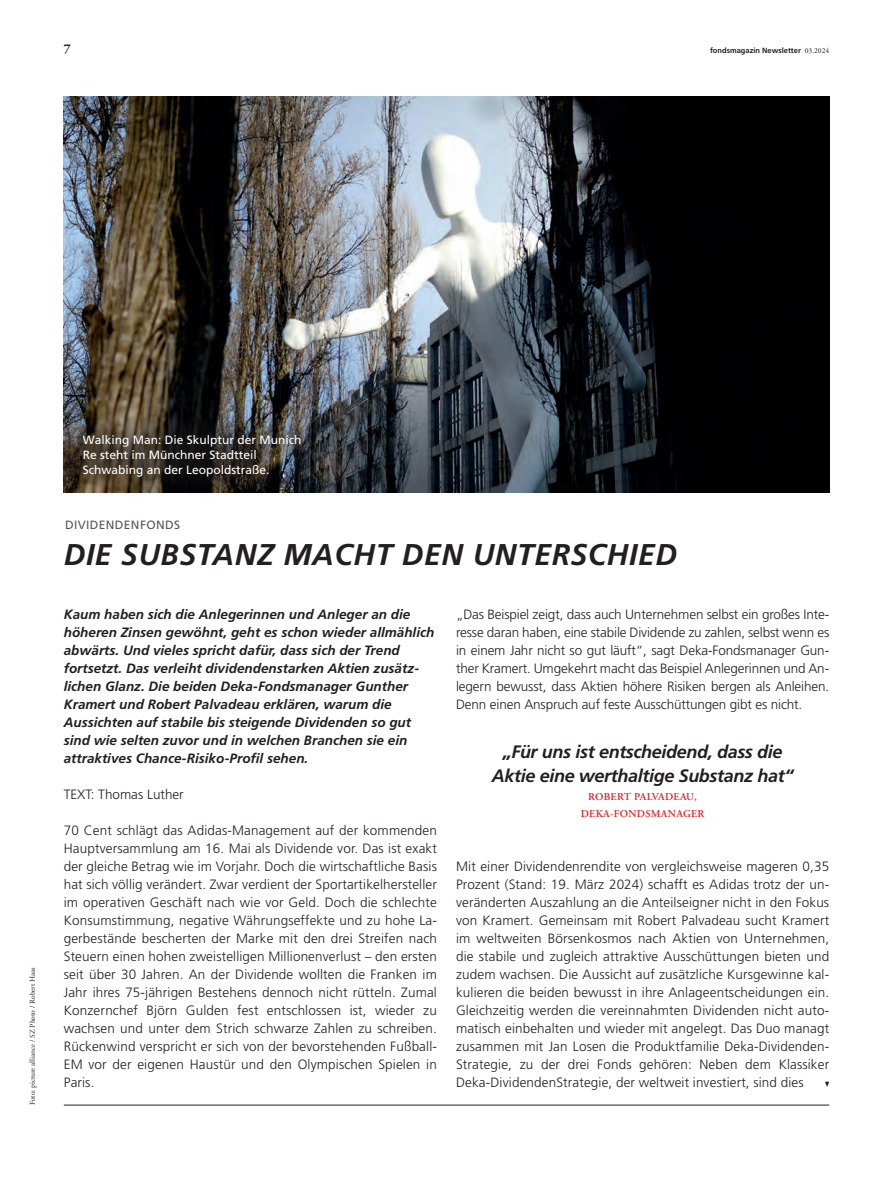
<style>
.page{position:relative;width:893px;height:1191px;background:#fff}
.page>*{position:absolute;margin:0;border:0;box-sizing:border-box;transform-origin:0 0}
.t1{font:italic 700 30px "Deka Frutiger Mac";letter-spacing:.02em;color:#231f20}
.t2{font:italic 700 18px/24px "Deka Frutiger Mac";letter-spacing:-.02em;color:#231f20;text-align:center}
.t3{font:300 13.5px/18px "Deka Frutiger Mac";letter-spacing:.01em;color:#231f20;text-align:justify}
.t4{font:italic 700 13.5px/18px "Deka Frutiger Mac";color:#231f20}
.t5{font:700 13.5px "Deka A Garamond Mac";color:#231f20}
.t6{font:12px/15px "Deka Frutiger Mac";color:#fff}
.t7{font:12px "Deka Frutiger Mac";letter-spacing:.03em;color:#57585a}
.t8{font:10.5px/17.2px "Deka A Garamond Mac Sembd";letter-spacing:.03em;color:#ee1d23;text-align:center}
.t9{font:7.5px "Deka A Garamond Mac";color:#231f20}
.t10{font:700 7.5px "Deka Frutiger Mac";color:#231f20}
.s1{font-family:"Deka A Garamond Mac";font-weight:400}
</style>
<div class="page">
<hr style="left:64px;top:1104px;width:765px;height:1px;background:#231f20">
<img style="left:64px;top:97px;width:765px;height:396px">
<svg style="left:825px;top:1081px;width:4px;height:6px"></svg>
<div style="left:60px;top:411px;width:263px;height:88px;background:#231f20;opacity:.75"></div>
<p class="t5" style="left:64px;top:41px;width:9px">7</p>
<p class="t10" style="left:710px;top:46px;width:121px">fondsmagazin Newsletter <span class="s1">03.2024</span></p>
<p class="t9" style="left:28px;top:1105px;width:139px;rotate:-90deg">Foto: picture alliance / SZ Photo / Robert Haas</p>
<p class="t6" style="left:83px;top:432px;width:220px">Walking Man: Die Skulptur der Munich<br>Re steht im Münchner Stadtteil<br>Schwabing an der Leopoldstraße.</p>
<p class="t7" style="left:65px;top:518px;width:117px">DIVIDENDENFONDS</p>
<h1 class="t1" style="left:64px;top:538px;width:615px">DIE SUBSTANZ MACHT DEN UNTERSCHIED</h1>
<p class="t4" style="left:64px;top:605px;width:372px">Kaum haben sich die Anlegerinnen und Anleger an die höheren Zinsen gewöhnt, geht es schon wieder allmählich abwärts. Und vieles spricht dafür, dass sich der Trend fortsetzt. Das verleiht dividendenstarken Aktien zusätz&shy;lichen Glanz. Die beiden Deka-Fondsmanager Gunther Kramert und Robert Palvadeau erklären, warum die Aussichten auf stabile bis steigende Dividenden so gut sind wie selten zuvor und in welchen Branchen sie ein attraktives Chance-Risiko-Profil sehen.</p>
<p class="t3" style="left:64px;top:785px;width:122px">TEXT: Thomas Luther</p>
<p class="t3" style="left:64px;top:821px;width:375px">70 Cent schlägt das Adidas-Management auf der kommenden Hauptversammlung am 16. Mai als Dividende vor. Das ist exakt der gleiche Betrag wie im Vorjahr. Doch die wirtschaftliche Basis hat sich völlig verändert. Zwar verdient der Sportartikelhersteller im operativen Geschäft nach wie vor Geld. Doch die schlechte Konsumstimmung, negative Währungseffekte und zu hohe La&shy;gerbestände bescherten der Marke mit den drei Streifen nach Steuern einen hohen zweistelligen Millionenverlust – den ersten seit über 30 Jahren. An der Dividende wollten die Franken im Jahr ihres 75-jährigen Bestehens dennoch nicht rütteln. Zumal Konzernchef Björn Gulden fest entschlossen ist, wieder zu wachsen und unter dem Strich schwarze Zahlen zu schreiben.<br>Rückenwind verspricht er sich von der bevorstehenden Fußball-EM vor der eigenen Haustür und den Olympischen Spielen in Paris.</p>
<p class="t3" style="left:456px;top:605px;width:375px">„Das Beispiel zeigt, dass auch Unternehmen selbst ein großes Inte&shy;resse daran haben, eine stabile Dividende zu zahlen, selbst wenn es in einem Jahr nicht so gut läuft“, sagt Deka-Fondsmanager Gun&shy;ther Kramert. Umgekehrt macht das Beispiel Anlegerinnen und An&shy;legern bewusst, dass Aktien höhere Risiken bergen als Anleihen.<br>Denn einen Anspruch auf feste Ausschüttungen gibt es nicht.</p>
<h2 class="t2" style="left:492px;top:740px;width:303px">„Für uns ist entscheidend, dass die<br>Aktie eine werthaltige Substanz hat“</h2>
<p class="t8" style="left:581px;top:788px;width:125px">ROBERT PALVADEAU,<br>DEKA-FONDSMANAGER</p>
<p class="t3" style="left:456px;top:857px;width:375px">Mit einer Dividendenrendite von vergleichsweise mageren 0,35<br>Prozent (Stand: 19. März 2024) schafft es Adidas trotz der un&shy;veränderten Auszahlung an die Anteilseigner nicht in den Fokus von Kramert. Gemeinsam mit Robert Palvadeau sucht Kramert im weltweiten Börsenkosmos nach Aktien von Unternehmen, die stabile und zugleich attraktive Ausschüttungen bieten und zudem wachsen. Die Aussicht auf zusätzliche Kursgewinne kal&shy;kulieren die beiden bewusst in ihre Anlageentscheidungen ein.<br>Gleichzeitig werden die vereinnahmten Dividenden nicht auto&shy;matisch einbehalten und wieder mit angelegt. Das Duo managt zusammen mit Jan Losen die Produktfamilie Deka-Dividenden-Strategie, zu der drei Fonds gehören: Neben dem Klassiker Deka-DividendenStrategie, der weltweit investiert, sind dies</p>
</div>
